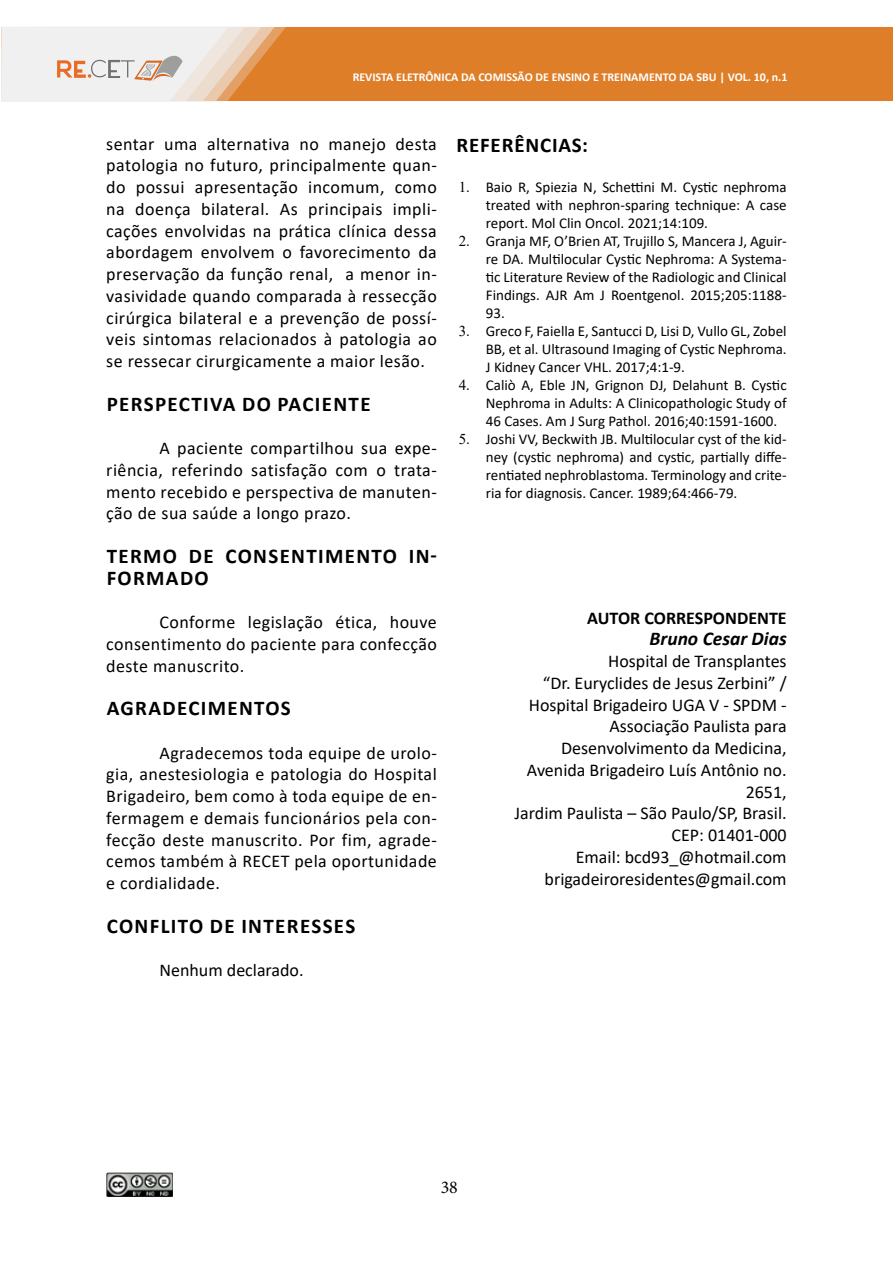
<style>
.page{position:relative;width:893px;height:1263px;background:#fff}
.page>*{position:absolute;margin:0;border:0;box-sizing:border-box;transform-origin:0 0}
.MARCADOR_1{font:700 21px/21.8px "Calibri";letter-spacing:.065em;color:#000}
.MARCADOR_1-2{font:700 21px "Calibri";letter-spacing:.04em;color:#000}
.NOME_AUTOR_CORRESP{font:italic 700 19.5px "Calibri";color:#000}
.TEXTO_BASE{font:18px/21.8px "Calibri";letter-spacing:.025em;color:#000;text-align:justify}
.DADOS_AUTOR_CORRESP{font:18px/21.8px "Calibri";color:#000;text-align:right}
.MARCADDOR_AUTOR_CORR{font:700 18px "Calibri";color:#000}
.TEXTO_BASE-2{font:18px "Calibri";color:#000}
.t1{font:18px "Minion Pro";color:#000}
.t2{font:15px/18px "Calibri";color:#000;text-align:justify}
.t3{font:700 12px "Calibri";color:#fff}
.s1{font-family:"Times New Roman"}
</style>
<div class="page">
<div style="left:1px;top:28px;width:892px;height:73px;background:#de7e29"></div>
<svg style="left:1px;top:27px;width:285px;height:74px;background:#ead9cb"></svg>
<img style="left:106px;top:1172px;width:67px;height:25px">
<p class="t3" style="left:353px;top:69px;width:436px">REVISTA ELETRÔNICA DA COMISSÃO DE ENSINO E TREINAMENTO DA SBU | VOL. 10, n.1</p>
<p class="TEXTO_BASE" style="left:106px;top:132px;width:332px">sentar uma alternativa no manejo desta patologia no futuro, principalmente quan&shy;do possui apresentação incomum, como na doença bilateral. As principais impli&shy;cações envolvidas na prática clínica dessa abordagem envolvem o favorecimento da preservação da função renal, a menor in&shy;vasividade quando comparada à ressecção cirúrgica bilateral e a prevenção de possí&shy;veis sintomas relacionados à patologia ao se ressecar cirurgicamente a maior lesão.</p>
<p class="MARCADOR_1" style="left:107px;top:392px;width:265px">PERSPECTIVA DO PACIENTE</p>
<p class="TEXTO_BASE" style="left:106px;top:437px;width:332px;text-indent:53px">A paciente compartilhou sua expe&shy;riência, referindo satisfação com o trata&shy;mento recebido e perspectiva de manuten&shy;ção de sua saúde a longo prazo.</p>
<p class="MARCADOR_1" style="left:107px;top:545px;width:332px">TERMO DE CONSENTIMENTO IN-<br>FORMADO</p>
<p class="TEXTO_BASE" style="left:106px;top:611px;width:332px;text-indent:53px">Conforme legislação ética, houve consentimento do paciente para confecção deste manuscrito.</p>
<p class="MARCADOR_1" style="left:107px;top:697px;width:186px">AGRADECIMENTOS</p>
<p class="TEXTO_BASE" style="left:106px;top:741px;width:332px;text-indent:53px">Agradecemos toda equipe de urolo&shy;gia, anestesiologia e patologia do Hospital Brigadeiro, bem como à toda equipe de en&shy;fermagem e demais funcionários pela con&shy;fecção deste manuscrito. Por fim, agrade&shy;cemos também à RECET pela oportunidade e cordialidade.</p>
<p class="MARCADOR_1" style="left:107px;top:914px;width:250px">CONFLITO DE INTERESSES</p>
<p class="TEXTO_BASE-2" style="left:159px;top:958px;width:146px">Nenhum declarado.</p>
<p class="MARCADOR_1-2" style="left:456px;top:130px;width:133px">REFERÊNCIAS:</p>
<p class="t2" style="left:486px;top:177px;width:302px;text-indent:-27px"><span class="s1">1.</span> Baio R, Spiezia N, Schettini M. Cystic nephroma treated with nephron-sparing technique: A case report. Mol Clin Oncol. 2021;14:109.</p>
<p class="t2" style="left:486px;top:231px;width:302px;text-indent:-27px"><span class="s1">2.</span> Granja MF, O’Brien AT, Trujillo S, Mancera J, Aguir&shy;re DA. Multilocular Cystic Nephroma: A Systema&shy;tic Literature Review of the Radiologic and Clinical Findings. AJR Am J Roentgenol. 2015;205:1188- 93.</p>
<p class="t2" style="left:486px;top:321px;width:302px;text-indent:-27px"><span class="s1">3.</span> Greco F, Faiella E, Santucci D, Lisi D, Vullo GL, Zobel BB, et al. Ultrasound Imaging of Cystic Nephroma.<br>J Kidney Cancer VHL. 2017;4:1-9.</p>
<p class="t2" style="left:486px;top:375px;width:302px;text-indent:-27px"><span class="s1">4.</span> Caliò A, Eble JN, Grignon DJ, Delahunt B. Cystic Nephroma in Adults: A Clinicopathologic Study of 46 Cases. Am J Surg Pathol. 2016;40:1591-1600.</p>
<p class="t2" style="left:486px;top:429px;width:302px;text-indent:-27px"><span class="s1">5.</span> Joshi VV, Beckwith JB. Multilocular cyst of the kid&shy;ney (cystic nephroma) and cystic, partially diffe&shy;rentiated nephroblastoma. Terminology and crite&shy;ria for diagnosis. Cancer. 1989;64:466-79.</p>
<p class="MARCADDOR_AUTOR_CORR" style="left:587px;top:605px;width:201px">AUTOR CORRESPONDENTE</p>
<p class="NOME_AUTOR_CORRESP" style="left:650px;top:625px;width:139px">Bruno Cesar Dias</p>
<p class="DADOS_AUTOR_CORRESP" style="left:608px;top:650px;width:180px">Hospital de Transplantes</p>
<p class="DADOS_AUTOR_CORRESP" style="left:543px;top:672px;width:245px">“Dr. Euryclides de Jesus Zerbini” /</p>
<p class="DADOS_AUTOR_CORRESP" style="left:529px;top:693px;width:259px">Hospital Brigadeiro UGA V - SPDM -</p>
<p class="DADOS_AUTOR_CORRESP" style="left:609px;top:715px;width:179px">Associação Paulista para</p>
<p class="DADOS_AUTOR_CORRESP" style="left:561px;top:737px;width:227px">Desenvolvimento da Medicina,</p>
<p class="DADOS_AUTOR_CORRESP" style="left:527px;top:759px;width:261px">Avenida Brigadeiro Luís Antônio no.<br>2651,</p>
<p class="DADOS_AUTOR_CORRESP" style="left:514px;top:802px;width:274px">Jardim Paulista – São Paulo/SP, Brasil.</p>
<p class="DADOS_AUTOR_CORRESP" style="left:672px;top:824px;width:117px">CEP: 01401-000</p>
<p class="DADOS_AUTOR_CORRESP" style="left:576px;top:846px;width:212px">Email: bcd93_@hotmail.com</p>
<p class="DADOS_AUTOR_CORRESP" style="left:545px;top:867px;width:244px">brigadeiroresidentes@gmail.com</p>
<p class="t1" style="left:441px;top:1175px;width:19px">38</p>
</div>
